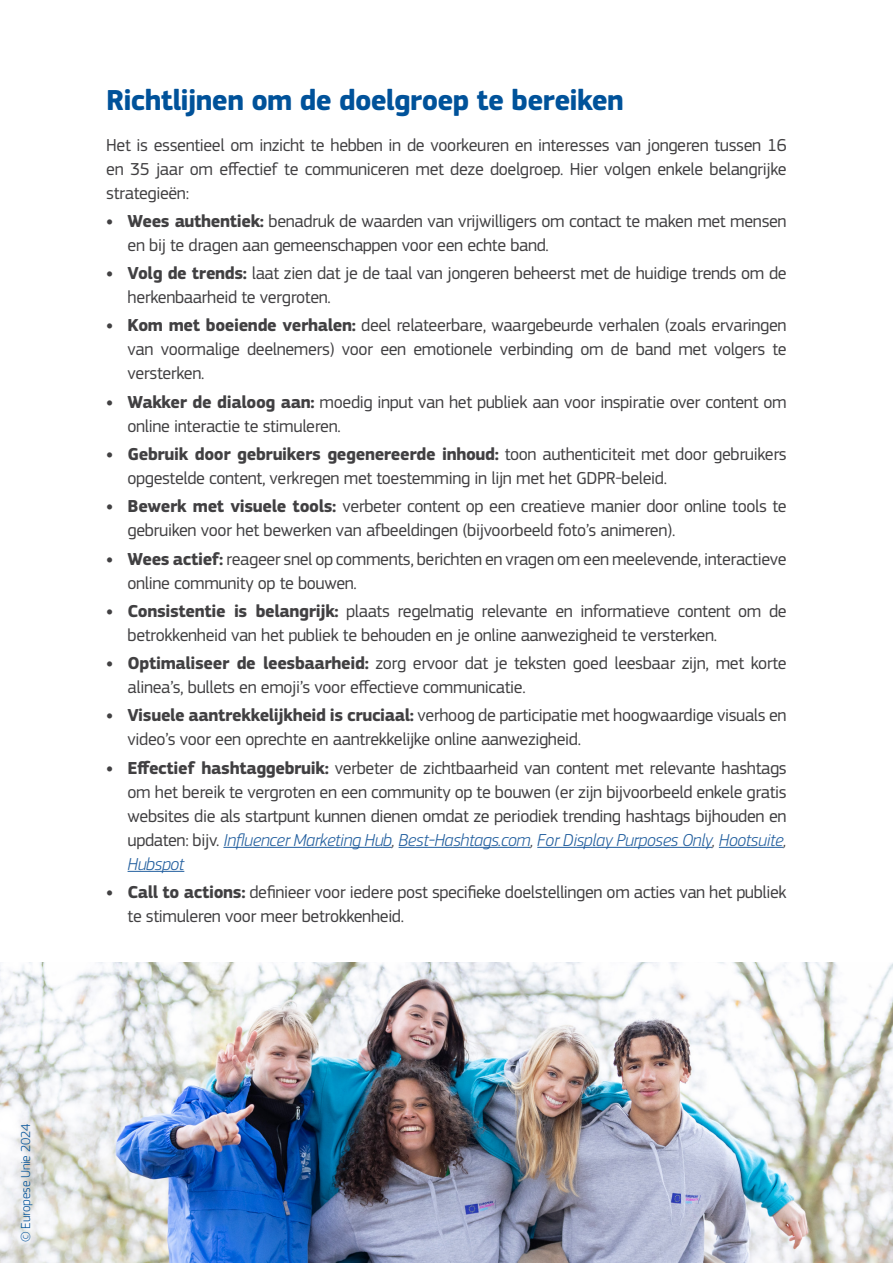
<style>
.page{position:relative;width:893px;height:1263px;background:#fff}
.page>*{position:absolute;margin:0;border:0;box-sizing:border-box;transform-origin:0 0}
.Heading_Preface__H1{font:700 30px "EC Square Sans Pro";letter-spacing:-.025em;color:#00529a}
.Body_Copy_Bullets_LV1_80__Black__P{font:18px/24px "EC Square Sans Pro";letter-spacing:-.02em;color:#414042}
.Body_Copy_Normal_80__Black__P{font:18px/24px "EC Square Sans Pro";letter-spacing:-.02em;color:#414042;text-align:justify}
.Heading_Preface__H1-2{font:300 13.5px "EC Square Sans Pro";letter-spacing:-.015em;color:#00529a}
.s1{font-weight:700}
.s2{font-weight:300;font-style:italic;color:#215e9e}
.s3{font-weight:300;font-style:italic}
</style>
<div class="page">
<hr style="left:223px;top:847px;width:169px;height:1px;background:#215e9e">
<hr style="left:399px;top:847px;width:131px;height:1px;background:#215e9e">
<hr style="left:537px;top:847px;width:175px;height:1px;background:#215e9e">
<hr style="left:719px;top:847px;width:64px;height:1px;background:#215e9e">
<hr style="left:128px;top:871px;width:56px;height:1px;background:#215e9e">
<img style="left:0;top:962px;width:893px;height:301px">
<h1 class="Heading_Preface__H1" style="left:106px;top:82px;width:519px">Richtlijnen om de doelgroep te bereiken</h1>
<p class="Body_Copy_Normal_80__Black__P" style="left:106px;top:133px;width:682px">Het is essentieel om inzicht te hebben in de voorkeuren en interesses van jongeren tussen 16 en 35 jaar om effectief te communiceren met deze doelgroep. Hier volgen enkele belangrijke strategieën:</p>
<p class="Body_Copy_Bullets_LV1_80__Black__P" style="left:128px;top:209px;width:661px;text-indent:-21px"><span class="s1">• Wees authentiek:</span> benadruk de waarden van vrijwilligers om contact te maken met mensen en bij te dragen aan gemeenschappen voor een echte band.</p>
<p class="Body_Copy_Bullets_LV1_80__Black__P" style="left:128px;top:261px;width:661px;text-indent:-21px"><span class="s1">• Volg de trends:</span> laat zien dat je de taal van jongeren beheerst met de huidige trends om de herkenbaarheid te vergroten.</p>
<p class="Body_Copy_Bullets_LV1_80__Black__P" style="left:128px;top:314px;width:661px;text-align:justify;text-indent:-21px"><span class="s1">• Kom met boeiende verhalen:</span> deel relateerbare, waargebeurde verhalen (zoals ervaringen van voormalige deelnemers) voor een emotionele verbinding om de band met volgers te versterken.</p>
<p class="Body_Copy_Bullets_LV1_80__Black__P" style="left:128px;top:390px;width:661px;text-indent:-21px"><span class="s1">• Wakker de dialoog aan:</span> moedig input van het publiek aan voor inspiratie over content om online interactie te stimuleren.</p>
<p class="Body_Copy_Bullets_LV1_80__Black__P" style="left:128px;top:442px;width:661px;text-indent:-21px"><span class="s1">• Gebruik door gebruikers gegenereerde inhoud:</span> toon authenticiteit met door gebruikers opgestelde content, verkregen met toestemming in lijn met het GDPR-beleid.</p>
<p class="Body_Copy_Bullets_LV1_80__Black__P" style="left:128px;top:494px;width:661px;text-indent:-21px"><span class="s1">• Bewerk met visuele tools:</span> verbeter content op een creatieve manier door online tools te gebruiken voor het bewerken van afbeeldingen (bijvoorbeeld foto’s animeren).</p>
<p class="Body_Copy_Bullets_LV1_80__Black__P" style="left:128px;top:547px;width:660px;text-indent:-21px"><span class="s1">• Wees actief:</span> reageer snel op comments, berichten en vragen om een meelevende, interactieve online community op te bouwen.</p>
<p class="Body_Copy_Bullets_LV1_80__Black__P" style="left:128px;top:599px;width:661px;text-indent:-21px"><span class="s1">• Consistentie is belangrijk:</span> plaats regelmatig relevante en informatieve content om de betrokkenheid van het publiek te behouden en je online aanwezigheid te versterken.</p>
<p class="Body_Copy_Bullets_LV1_80__Black__P" style="left:128px;top:651px;width:661px;text-indent:-21px"><span class="s1">• Optimaliseer de leesbaarheid:</span> zorg ervoor dat je teksten goed leesbaar zijn, met korte alinea’s, bullets en emoji’s voor effectieve communicatie.</p>
<p class="Body_Copy_Bullets_LV1_80__Black__P" style="left:128px;top:703px;width:661px;text-indent:-21px"><span class="s1">• Visuele aantrekkelijkheid is cruciaal:</span> verhoog de participatie met hoogwaardige visuals en video’s voor een oprechte en aantrekkelijke online aanwezigheid.</p>
<p class="Body_Copy_Bullets_LV1_80__Black__P" style="left:128px;top:756px;width:661px;text-align:justify;text-indent:-21px"><span class="s1">• Effectief hashtaggebruik:</span> verbeter de zichtbaarheid van content met relevante hashtags om het bereik te vergroten en een community op te bouwen (er zijn bijvoorbeeld enkele gratis websites die als startpunt kunnen dienen omdat ze periodiek trending hashtags bijhouden en updaten: bijv. <span class="s2">Influencer Marketing Hub</span><span class="s3">,</span> <span class="s2">Best-Hashtags.com</span><span class="s3">,</span> <span class="s2">For Display Purposes Only</span><span class="s3">,</span> <span class="s2">Hootsuite</span><span class="s3">, </span><span class="s2">Hubspot</span></p>
<p class="Body_Copy_Bullets_LV1_80__Black__P" style="left:128px;top:880px;width:661px;text-indent:-21px"><span class="s1">• Call to actions:</span> definieer voor iedere post specifieke doelstellingen om acties van het publiek te stimuleren voor meer betrokkenheid.</p>
<h1 class="Heading_Preface__H1-2" style="left:18px;top:1242px;width:119px;rotate:-90deg">© Europese Unie 2024</h1>
</div>
